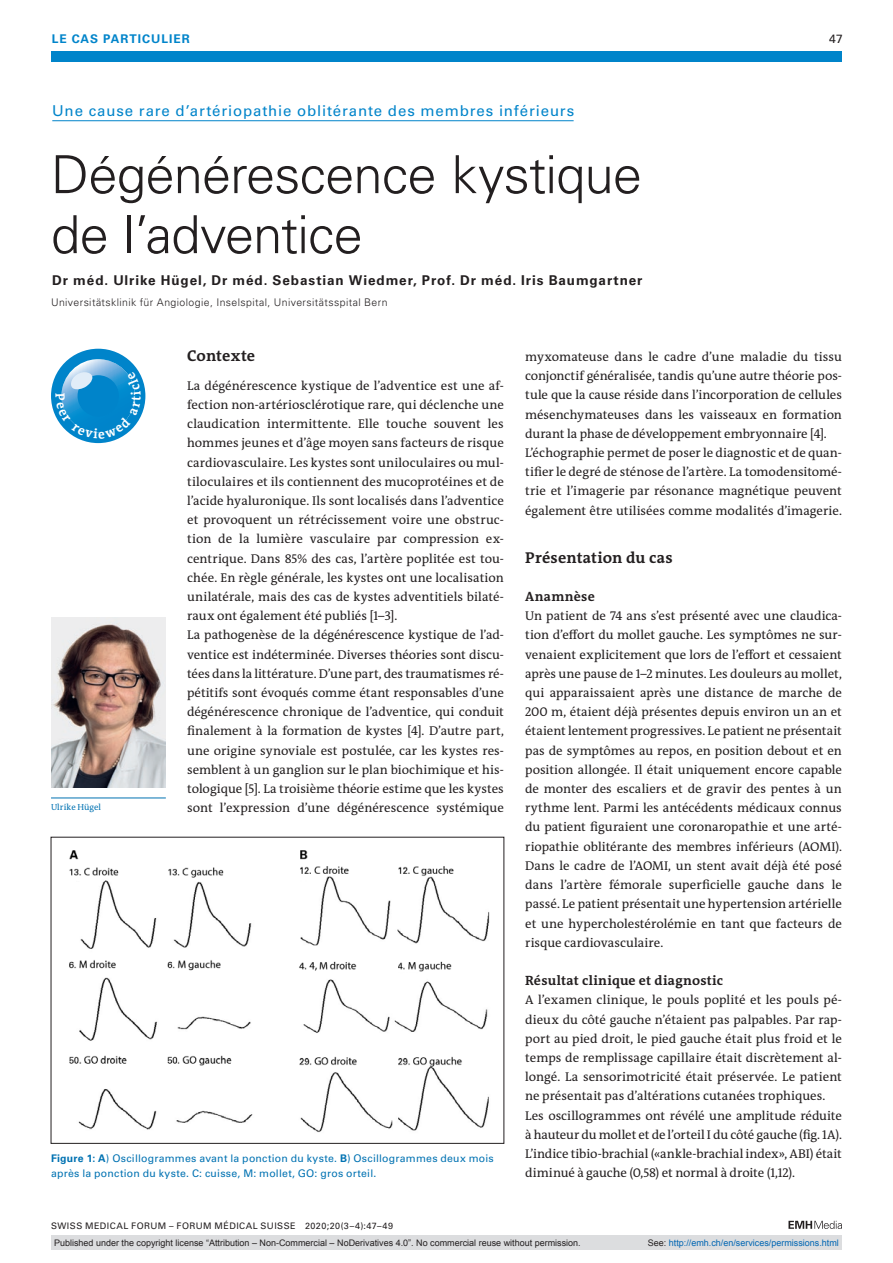
<style>
.page{position:relative;width:893px;height:1263px;background:#fff}
.page>*{position:absolute;margin:0;border:0;box-sizing:border-box;transform-origin:0 0}
.t1{font:300 52.5px/60px "Univers LT Std";letter-spacing:-.015em;color:#231f20}
.t2{font:700 15.75px "The Antiqua B W7";letter-spacing:.01em;color:#231f20}
.t3{font:15px "Univers LT Std";letter-spacing:.06em;color:#0084ca}
.t4{font:700 13.5px "Univers LT Std";letter-spacing:.065em;color:#231f20}
.t5{font:700 13.5px "The Antiqua B W7";letter-spacing:.025em;color:#231f20}
.t6{font:12.75px/19.2px "The Antiqua B W5 Plain";color:#231f20}
.t7{font:700 12px "Univers LT Std";letter-spacing:.085em;color:#0084ca}
.t8{font:12px "Univers LT Std";color:#231f20}
.t9{font:10.5px/15.8px "Univers LT Std";letter-spacing:.02em;color:#0072b2}
.t10{font:300 10.5px "Univers LT Std";letter-spacing:.04em;color:#231f20}
.t11{font:9px "Arial";color:#231f20}
.t12{font:9px "Univers LT Std";letter-spacing:.05em;color:#231f20}
.t13{font:9px "Arial";color:#0166b3}
.t14{font:8.7px "The Antiqua B W5 Plain";letter-spacing:.005em;color:#0072b2}
.s1{font-weight:700}
.s2{color:#231f20}
</style>
<div class="page">
<div style="left:51px;top:51px;width:791px;height:11px;background:#0084ca"></div>
<svg style="left:788px;top:1221px;width:54px;height:8px"></svg>
<hr style="left:52px;top:120px;width:522px;height:1px;background:#0084ca">
<hr style="left:51px;top:798px;width:115px;height:1px;background:#0072b2">
<img style="left:51px;top:617px;width:115px;height:170px">
<img style="left:69px;top:850px;width:421px;height:283px">
<div style="left:51px;top:1235px;width:791px;height:15px;background:#dcdddf"></div>
<svg style="left:51px;top:349px;width:94px;height:94px"></svg>
<p class="t7" style="left:52px;top:31px;width:140px">LE CAS PARTICULIER</p>
<p class="t8" style="left:829px;top:31px;width:15px">47</p>
<p class="t3" style="left:52px;top:102px;width:524px">Une cause rare d’artériopathie oblitérante des membres inférieurs</p>
<h1 class="t1" style="left:51px;top:145px;width:592px">Dégénérescence kystique de l’adventice</h1>
<p class="t4" style="left:52px;top:272px;width:592px">Dr méd. Ulrike Hügel, Dr méd. Sebastian Wiedmer, Prof. Dr méd. Iris Baumgartner</p>
<p class="t10" style="left:51px;top:296px;width:338px">Universitätsklinik für Angiologie, Inselspital, Universitätsspital Bern</p>
<p class="t14" style="left:51px;top:802px;width:52px">Ulrike Hügel</p>
<p class="t2" style="left:187px;top:346px;width:70px">Contexte</p>
<p class="t6" style="left:187px;top:376px;width:318px">La dégénérescence kystique de l’adventice est une af&shy;fection non-artériosclérotique rare, qui déclenche une claudication intermittente. Elle touche souvent les hommes jeunes et d’âge moyen sans facteurs de risque cardiovasculaire. Les kystes sont uniloculaires ou mul&shy;tiloculaires et ils contiennent des mucoprotéines et de l’acide hyaluronique. Ils sont localisés dans l’adventice et provoquent un rétrécissement voire une obstruc&shy;tion de la lumière vasculaire par compression ex&shy;centrique. Dans 85% des cas, l’artère poplitée est tou&shy;chée. En règle générale, les kystes ont une localisation unilatérale, mais des cas de kystes adventitiels bilaté&shy;raux ont également été publiés [1–3].<br>La pathogenèse de la dégénérescence kystique de l’ad&shy;ventice est indéterminée. Diverses théories sont discu&shy;tées dans la littérature. D’une part, des traumatismes ré&shy;pétitifs sont évoqués comme étant responsables d’une dégénérescence chronique de l’adventice, qui conduit finalement à la formation de kystes [4]. D’autre part, une origine synoviale est postulée, car les kystes res&shy;semblent à un ganglion sur le plan biochimique et his&shy;tologique [5]. La troisième théorie estime que les kystes sont l’expression d’une dégénérescence systémique</p>
<p class="t9" style="left:51px;top:1150px;width:444px"><span class="s1">Figure 1: A</span>) Oscillogrammes avant la ponction du kyste. <span class="s1">B</span>) Oscillogrammes deux mois après la ponction du kyste. C: cuisse, M: mollet, GO: gros orteil.</p>
<p class="t12" style="left:51px;top:1220px;width:344px">SWISS MEDICAL FORUM – FORUM MÉDICAL SUISSE 2020;20(3–4):47–49</p>
<p class="t6" style="left:525px;top:347px;width:318px">myxomateuse dans le cadre d’une maladie du tissu conjonctif généralisée, tandis qu’une autre théorie pos&shy;tule que la cause réside dans l’incorporation de cellules mésenchymateuses dans les vaisseaux en formation durant la phase de développement embryonnaire [4].<br>L’échographie permet de poser le diagnostic et de quan&shy;tifier le degré de sténose de l’artère. La tomodensitomé&shy;trie et l’imagerie par résonance magnétique peuvent également être utilisées comme modalités d’imagerie.</p>
<p class="t2" style="left:525px;top:547px;width:149px">Présentation du cas</p>
<p class="t5" style="left:525px;top:588px;width:71px">Anamnèse</p>
<p class="t6" style="left:525px;top:606px;width:318px;text-align:justify">Un patient de 74 ans s’est présenté avec une claudica&shy;tion d’effort du mollet gauche. Les symptômes ne sur&shy;venaient explicitement que lors de l’effort et cessaient après une pause de 1–2 minutes. Les douleurs au mollet, qui apparaissaient après une distance de marche de 200 m, étaient déjà présentes depuis environ un an et étaient lentement progressives. Le patient ne présentait pas de symptômes au repos, en position debout et en position allongée. Il était uniquement encore capable de monter des escaliers et de gravir des pentes à un rythme lent. Parmi les antécédents médicaux connus du patient figuraient une coronaropathie et une arté&shy;riopathie oblitérante des membres inférieurs (AOMI).<br>Dans le cadre de l’AOMI, un stent avait déjà été posé dans l’artère fémorale superficielle gauche dans le passé. Le patient présentait une hypertension artérielle et une hypercholestérolémie en tant que facteurs de risque cardiovasculaire.</p>
<p class="t5" style="left:525px;top:972px;width:199px">Résultat clinique et diagnostic</p>
<p class="t6" style="left:525px;top:990px;width:318px">A l’examen clinique, le pouls poplité et les pouls pé&shy;dieux du côté gauche n’étaient pas palpables. Par rap&shy;port au pied droit, le pied gauche était plus froid et le temps de remplissage capillaire était discrètement al&shy;longé. La sensorimotricité était préservée. Le patient ne présentait pas d’altérations cutanées trophiques.<br>Les oscillogrammes ont révélé une amplitude réduite à hauteur du mollet et de l’orteil I du côté gauche (fig. 1A).<br>L’indice tibio-brachial («ankle-brachial index», ABI) était diminué à gauche (0,58) et normal à droite (1,12).</p>
<p class="t11" style="left:54px;top:1237px;width:528px">Published under the copyright license “Attribution – Non-Commercial – NoDerivatives 4.0”. No commercial reuse without permission.</p>
<p class="t13" style="left:648px;top:1237px;width:193px"><span class="s2">See:</span> http://emh.ch/en/services/permissions.html</p>
</div>
